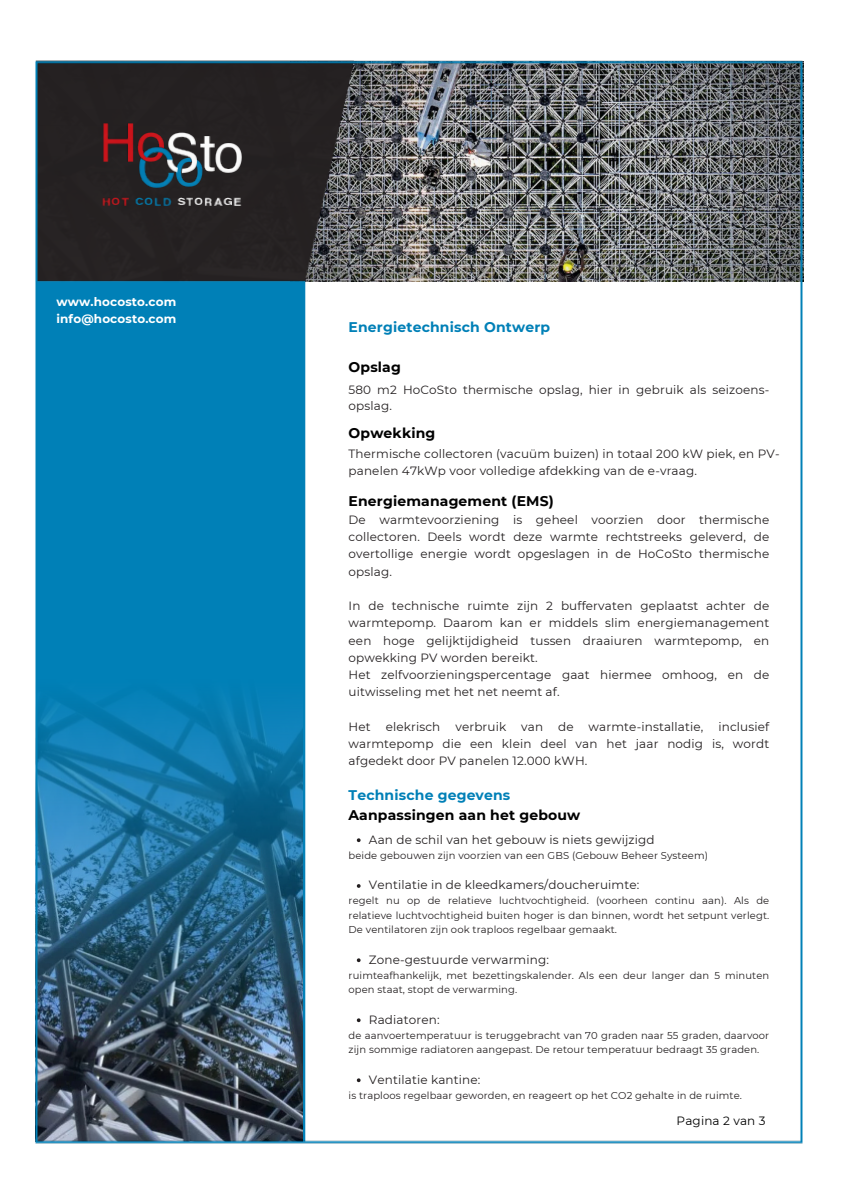
<style>
.page{position:relative;width:842px;height:1191px;background:#fff}
.page>*{position:absolute;margin:0;border:0;box-sizing:border-box;transform-origin:0 0}
.t1{font:700 14px "Montserrat";letter-spacing:.01em;color:#000}
.t2{font:700 14px "Montserrat";letter-spacing:.01em;color:#0080b7}
.t3{font:12px/17.2px "Montserrat";letter-spacing:.01em;color:#231f20}
.t4{font:700 12px/17.2px "Montserrat";letter-spacing:.01em;color:#fff}
.t5{font:12px "Montserrat";letter-spacing:.01em;color:#000}
.t6{font:10px/14.2px "Montserrat";letter-spacing:.01em;color:#231f20}
</style>
<div class="page">
<img style="left:353px;top:62px;width:450px;height:219px">
<div style="left:36px;top:282px;width:269px;height:858px;background:#0080b7"></div>
<img style="left:36px;top:61px;width:316px;height:221px">
<img style="left:36px;top:679px;width:267px;height:462px">
<svg style="left:357px;top:838px;width:4px;height:4px"></svg>
<svg style="left:357px;top:884px;width:4px;height:3px"></svg>
<svg style="left:357px;top:958px;width:4px;height:4px"></svg>
<p class="t4" style="left:56px;top:293px;width:121px">www.hocosto.com info@hocosto.com</p>
<p class="t2" style="left:349px;top:319px;width:203px">Energietechnisch Ontwerp</p>
<p class="t1" style="left:349px;top:358px;width:54px">Opslag</p>
<p class="t3" style="left:349px;top:381px;width:422px;line-height:16.5px">580 m2 HoCoSto thermische opslag, hier in gebruik als seizoens&shy;opslag.</p>
<p class="t3" style="left:349px;top:445px;width:433px">Thermische collectoren (vacuüm buizen) in totaal 200 kW piek, en PV&shy;panelen 47kWp voor volledige afdekking van de e-vraag.</p>
<p class="t3" style="left:349px;top:511px;width:422px;text-align:justify">De warmtevoorziening is geheel voorzien door thermische collectoren. Deels wordt deze warmte rechtstreeks geleverd, de overtollige energie wordt opgeslagen in de HoCoSto thermische opslag.</p>
<p class="t3" style="left:349px;top:597px;width:422px;text-align:justify">In de technische ruimte zijn 2 buffervaten geplaatst achter de warmtepomp. Daarom kan er middels slim energiemanagement een hoge gelijktijdigheid tussen draaiuren warmtepomp, en opwekking PV worden bereikt.</p>
<p class="t3" style="left:349px;top:666px;width:422px">Het zelfvoorzieningspercentage gaat hiermee omhoog, en de uitwisseling met het net neemt af.</p>
<p class="t3" style="left:349px;top:717px;width:422px;text-align:justify">Het elekrisch verbruik van de warmte-installatie, inclusief warmtepomp die een klein deel van het jaar nodig is, wordt afgedekt door PV panelen 12.000 kWH.</p>
<p class="t2" style="left:349px;top:786px;width:163px">Technische gegevens</p>
<p class="t1" style="left:349px;top:424px;width:88px">Opwekking</p>
<p class="t1" style="left:349px;top:492px;width:207px">Energiemanagement (EMS)</p>
<p class="t1" style="left:348px;top:806px;width:233px">Aanpassingen aan het gebouw</p>
<p class="t3" style="left:369px;top:830px;width:287px">Aan de schil van het gebouw is niets gewijzigd</p>
<p class="t3" style="left:369px;top:876px;width:272px">Ventilatie in de kleedkamers/doucheruimte:</p>
<p class="t6" style="left:349px;top:847px;width:361px">beide gebouwen zijn voorzien van een GBS (Gebouw Beheer Systeem)</p>
<p class="t6" style="left:349px;top:893px;width:422px;text-align:justify">regelt nu op de relatieve luchtvochtigheid. (voorheen continu aan). Als de relatieve luchtvochtigheid buiten hoger is dan binnen, wordt het setpunt verlegt.<br>De ventilatoren zijn ook traploos regelbaar gemaakt.</p>
<p class="t6" style="left:349px;top:967px;width:422px">ruimteafhankelijk, met bezettingskalender. Als een deur langer dan 5 minuten open staat, stopt de verwarming.</p>
<p class="t6" style="left:349px;top:1027px;width:422px">de aanvoertemperatuur is teruggebracht van 70 graden naar 55 graden, daarvoor zijn sommige radiatoren aangepast. De retour temperatuur bedraagt 35 graden.</p>
<p class="t6" style="left:349px;top:1087px;width:395px">is traploos regelbaar geworden, en reageert op het CO2 gehalte in de ruimte.</p>
<p class="t3" style="left:369px;top:950px;width:182px">Zone-gestuurde verwarming:</p>
<p class="t3" style="left:369px;top:1010px;width:72px">Radiatoren:</p>
<p class="t3" style="left:369px;top:1070px;width:113px">Ventilatie kantine:</p>
<p class="t5" style="left:677px;top:1113px;width:90px">Pagina 2 van 3</p>
</div>
